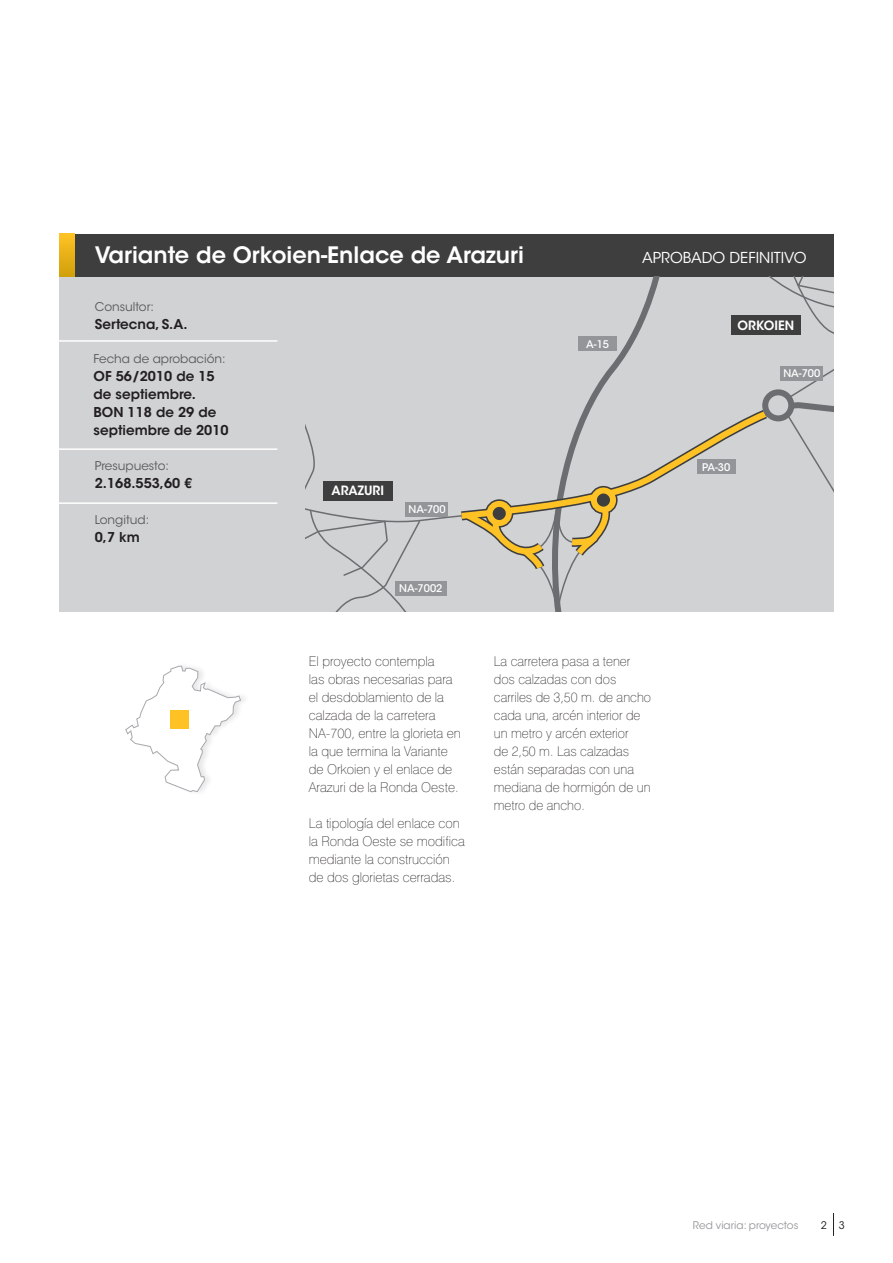
<style>
.page{position:relative;width:893px;height:1263px;background:#fff}
.page>*{position:absolute;margin:0;border:0;box-sizing:border-box;transform-origin:0 0}
.t1{font:600 22.5px "ITC Avant Garde Std";color:#fff}
.t2{font:15px "ITC Avant Garde Std";color:#fff}
.t3{font:100 13.5px/18px "Swiss 721 BT";color:#231f20}
.t4{font:600 13.5px/18px "ITC Avant Garde Std";color:#231f20}
.t5{font:600 12.75px "ITC Avant Garde Std";letter-spacing:.045em;color:#fff}
.t6{font:12px "ITC Avant Garde Std";color:#57585a}
.t7{font:500 10.5px "ITC Avant Garde Std";color:#fff}
.t8{font:10.5px "ITC Avant Garde Std";color:#939598}
.t9{font:10.5px "ITC Avant Garde Std";color:#231f20}
</style>
<div class="page">
<svg style="left:833px;top:1213px;width:1px;height:23px"></svg>
<div style="left:59px;top:270px;width:774px;height:342px;background:#d1d2d4"></div>
<hr style="left:52px;top:340px;width:225px;height:2px;background:#fff">
<div style="left:59px;top:234px;width:774px;height:42px;background:#3e3e3f"></div>
<svg style="left:59px;top:234px;width:15px;height:42px"></svg>
<svg style="left:306px;top:509px;width:116px;height:103px"></svg>
<div style="left:323px;top:481px;width:70px;height:20px;background:#3e3e3f"></div>
<svg style="left:452px;top:276px;width:381px;height:336px"></svg>
<div style="left:490px;top:504px;width:19px;height:19px;background:#3e3e3f;border-radius:50%"></div>
<div style="left:487px;top:501px;width:25px;height:25px;border:6px solid #fec224;border-radius:50%"></div>
<svg style="left:594px;top:490px;width:19px;height:20px"></svg>
<div style="left:591px;top:487px;width:25px;height:26px;border:6px solid #fec224;border-radius:50%"></div>
<div style="left:765px;top:392px;width:26px;height:26px;background:#d1d2d4;border-radius:50%"></div>
<div style="left:762px;top:389px;width:32px;height:32px;border:6px solid #6c6d70;border-radius:50%"></div>
<div style="left:780px;top:366px;width:43px;height:15px;background:#939598"></div>
<div style="left:406px;top:502px;width:42px;height:15px;background:#939598"></div>
<div style="left:395px;top:581px;width:51px;height:15px;background:#939598"></div>
<svg style="left:125px;top:665px;width:116px;height:127px"></svg>
<div style="left:170px;top:710px;width:19px;height:19px;background:#fec224"></div>
<hr style="left:52px;top:448px;width:225px;height:2px;background:#fff">
<hr style="left:52px;top:502px;width:225px;height:2px;background:#fff">
<h1 class="t1" style="left:95px;top:241px;width:431px">Variante de Orkoien-Enlace de Arazuri</h1>
<p class="t2" style="left:642px;top:248px;width:22px">Apro</p>
<p class="t2" style="left:683px;top:248px;width:21px">bado</p>
<p class="t2" style="left:729px;top:248px;width:49px">definitivo</p>
<p class="t6" style="left:95px;top:299px;width:61px">Consultor:</p>
<p class="t4" style="left:95px;top:315px;width:94px">Sertecna, S.A.</p>
<p class="t6" style="left:94px;top:352px;width:134px">Fecha de aprobación:</p>
<p class="t4" style="left:94px;top:367px;width:137px">OF 56/2010 de 15 de septiembre.<br>BON 118 de 29 de septiembre de 2010</p>
<p class="t6" style="left:95px;top:459px;width:76px">Presupuesto:</p>
<p class="t4" style="left:95px;top:474px;width:99px">2.168.553,60 €</p>
<p class="t6" style="left:95px;top:513px;width:56px">Longitud:</p>
<p class="t4" style="left:95px;top:528px;width:47px">0,7 km</p>
<p class="t7" style="left:586px;top:337px;width:24px">A-15</p>
<p class="t5" style="left:331px;top:483px;width:54px">arazuri</p>
<p class="t7" style="left:409px;top:503px;width:38px">NA-700</p>
<p class="t7" style="left:399px;top:582px;width:45px">NA-7002</p>
<p class="t3" style="left:309px;top:652px;width:154px">El proyecto contempla<br>las obras necesarias para el desdoblamiento de la calzada de la carretera<br>NA-700, entre la glorieta en la que termina la Variante de Orkoien y el enlace de<br>Arazuri de la Ronda Oeste.</p>
<p class="t3" style="left:309px;top:814px;width:158px">La tipología del enlace con la Ronda Oeste se modifica mediante la construcción de dos glorietas cerradas.</p>
<p class="t3" style="left:494px;top:652px;width:159px">La carretera pasa a tener dos calzadas con dos carriles de 3,50 m. de ancho cada una, arcén interior de un metro y arcén exterior<br>de 2,50 m. Las calzadas están separadas con una mediana de hormigón de un metro de ancho.</p>
<p class="t5" style="left:738px;top:317px;width:56px">Orkoien</p>
<p class="t7" style="left:783px;top:367px;width:38px">NA-700</p>
<p class="t7" style="left:702px;top:460px;width:30px">PA-30</p>
<p class="t8" style="left:693px;top:1218px;width:107px">Red viaria: proyectos</p>
<p class="t9" style="left:839px;top:1218px;width:8px">3</p>
<p class="t9" style="left:821px;top:1218px;width:8px">2</p>
</div>
